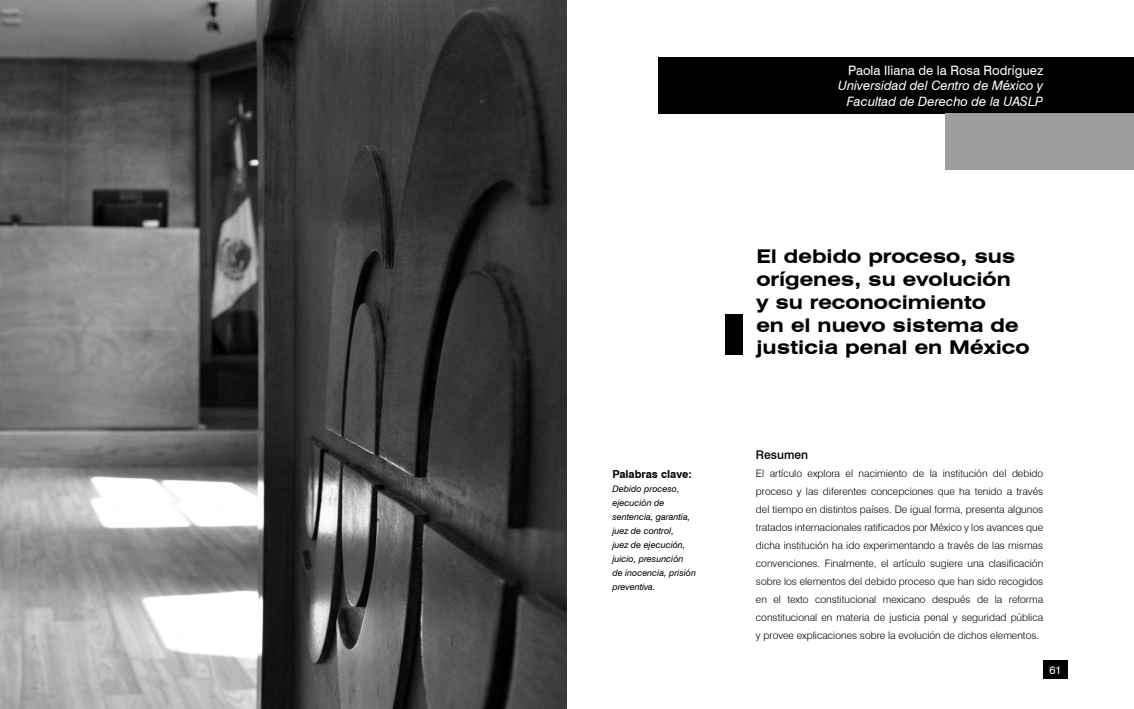
<style>
.page{position:relative;width:1134px;height:709px;background:#fff}
.page>*{position:absolute;margin:0;border:0;box-sizing:border-box;transform-origin:0 0}
.t1{font:700 expanded 19px/22.8px "Swiss 721 BT";color:#000}
.t2{font:italic 13px/15.6px "Swiss 721 BT";color:#fff;text-align:right}
.t3{font:13px "Swiss 721 BT";color:#fff}
.t4{font:500 12px "Swiss 721 BT";color:#000}
.t5{font:700 11px "Swiss 721 BT";color:#000}
.t6{font:11px "Swiss 721 BT";color:#fff}
.t7{font:300 10.3px/18px "Swiss 721 BT";color:#000;text-align:justify}
.t8{font:italic 9px/14px "Swiss 721 BT";color:#000}
</style>
<div class="page">
<div style="left:658px;top:57px;width:476px;height:56px;background:#000"></div>
<div style="left:945px;top:113px;width:189px;height:57px;background:#9c9e9f"></div>
<div style="left:1043px;top:660px;width:25px;height:18px;background:#000"></div>
<div style="left:725px;top:313px;width:18px;height:41px;background:#000"></div>
<img style="left:0;top:0;width:567px;height:709px">
<p class="t5" style="left:612px;top:467px;width:81px">Palabras clave:</p>
<p class="t8" style="left:612px;top:482px;width:85px">Debido proceso, ejecución de sentencia, garantía, juez de control,<br>juez de ejecución, juicio, presunción de inocencia, prisión preventiva.</p>
<p class="t3" style="left:848px;top:62px;width:197px">Paola Iliana de la Rosa Rodríguez</p>
<p class="t2" style="left:838px;top:78px;width:207px">Universidad del Centro de México y<br>Facultad de Derecho de la UASLP</p>
<h1 class="t1" style="left:756px;top:245px;width:275px">El debido proceso, sus orígenes, su evolución<br>y su reconocimiento<br>en el nuevo sistema de justicia penal en México</h1>
<p class="t4" style="left:756px;top:447px;width:54px">Resumen</p>
<p class="t7" style="left:756px;top:464px;width:289px">El artículo explora el nacimiento de la institución del debido proceso y las diferentes concepciones que ha tenido a través del tiempo en distintos países. De igual forma, presenta algunos tratados internacionales ratificados por México y los avances que dicha institución ha ido experimentando a través de las mismas convenciones. Finalmente, el artículo sugiere una clasificación sobre los elementos del debido proceso que han sido recogidos en el texto constitucional mexicano después de la reforma constitucional en materia de justicia penal y seguridad pública y provee explicaciones sobre la evolución de dichos elementos.</p>
<p class="t6" style="left:1049px;top:663px;width:14px">61</p>
</div>
